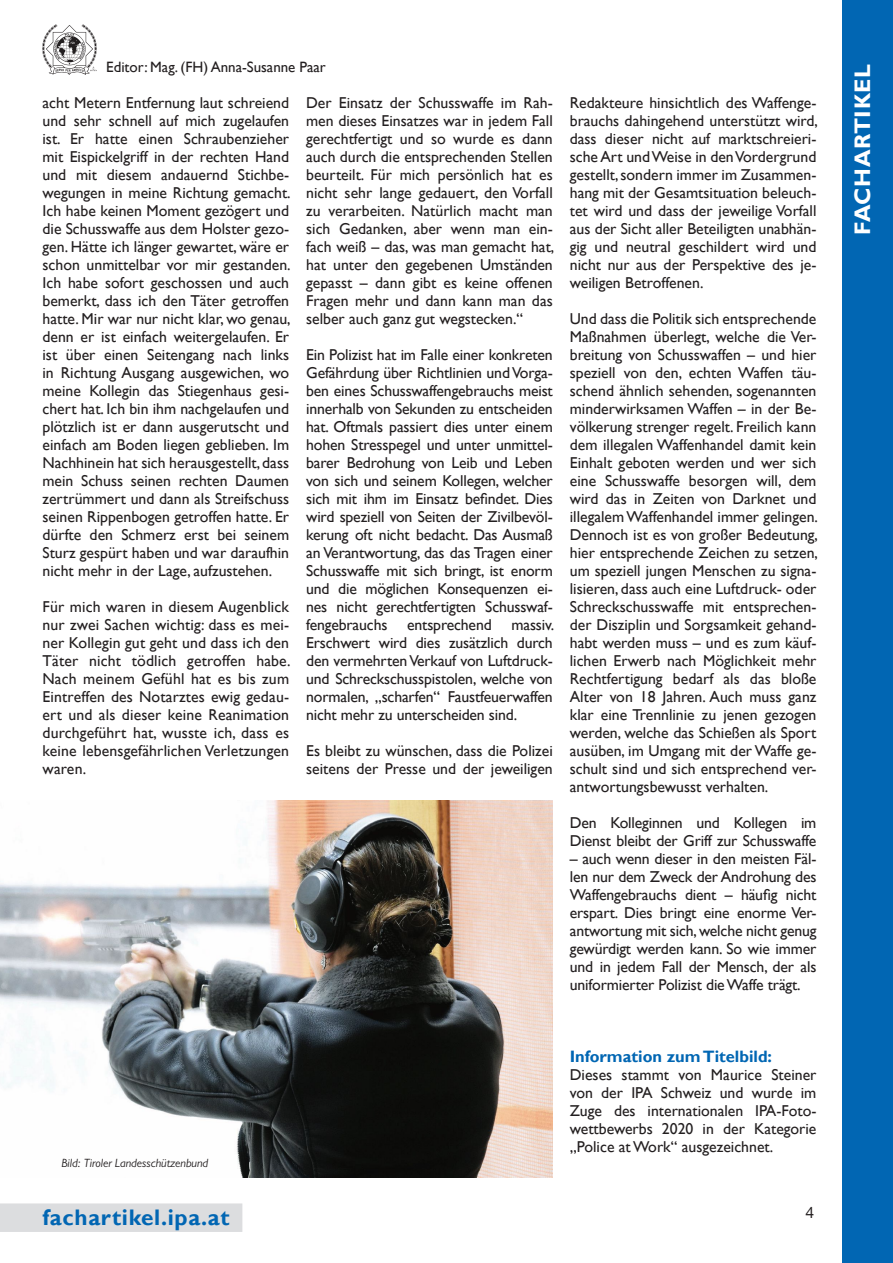
<style>
.page{position:relative;width:893px;height:1263px;background:#fff}
.page>*{position:absolute;margin:0;border:0;box-sizing:border-box;transform-origin:0 0}
.t1{font:700 22.5px "Gill Sans";letter-spacing:.03em;color:#0166b3}
.t2{font:700 22.5px "Gill Sans";letter-spacing:.03em;color:#fff}
.t3{font:700 16.5px "Gill Sans";color:#0166b3}
.t4{font:15.75px/18px "Gill Sans";color:#231f20;text-align:justify}
.t5{font:15.75px "Helvetica Neue";color:#231f20}
.t6{font:15px "Gill Sans";color:#231f20}
.t7{font:italic 12px "Gill Sans MT Pro";color:#231f20}
</style>
<div class="page">
<div style="left:0;top:1203px;width:242px;height:29px;background:#dcdddf"></div>
<div style="left:842px;top:0;width:51px;height:1263px;background:#0166b3"></div>
<img style="left:43px;top:25px;width:53px;height:49px">
<img style="left:0;top:801px;width:553px;height:377px">
<p class="t6" style="left:106px;top:58px;width:221px">Editor: Mag. (FH) Anna-Susanne Paar</p>
<p class="t4" style="left:43px;top:94px;width:250px">acht Metern Entfernung laut schreiend und sehr schnell auf mich zugelaufen ist. Er hatte einen Schraubenzieher mit Eispickelgriff in der rechten Hand und mit diesem andauernd Stichbe&shy;wegungen in meine Richtung gemacht.<br>Ich habe keinen Moment gezögert und die Schusswaffe aus dem Holster gezo&shy;gen. Hätte ich länger gewartet, wäre er schon unmittelbar vor mir gestanden.<br>Ich habe sofort geschossen und auch bemerkt, dass ich den Täter getroffen hatte. Mir war nur nicht klar, wo genau, denn er ist einfach weitergelaufen. Er ist über einen Seitengang nach links in Richtung Ausgang ausgewichen, wo meine Kollegin das Stiegenhaus gesi&shy;chert hat. Ich bin ihm nachgelaufen und plötzlich ist er dann ausgerutscht und einfach am Boden liegen geblieben. Im Nachhinein hat sich herausgestellt, dass mein Schuss seinen rechten Daumen zertrümmert und dann als Streifschuss seinen Rippenbogen getroffen hatte. Er dürfte den Schmerz erst bei seinem Sturz gespürt haben und war daraufhin nicht mehr in der Lage, aufzustehen.</p>
<p class="t4" style="left:43px;top:598px;width:250px">Für mich waren in diesem Augenblick nur zwei Sachen wichtig: dass es mei&shy;ner Kollegin gut geht und dass ich den Täter nicht tödlich getroffen habe.<br>Nach meinem Gefühl hat es bis zum Eintreffen des Notarztes ewig gedau&shy;ert und als dieser keine Reanimation durchgeführt hat, wusste ich, dass es keine lebensgefährlichen Verletzungen waren.</p>
<p class="t4" style="left:306px;top:94px;width:250px">Der Einsatz der Schusswaffe im Rah&shy;men dieses Einsatzes war in jedem Fall gerechtfertigt und so wurde es dann auch durch die entsprechenden Stellen beurteilt. Für mich persönlich hat es nicht sehr lange gedauert, den Vorfall zu verarbeiten. Natürlich macht man sich Gedanken, aber wenn man ein&shy;fach weiß – das, was man gemacht hat, hat unter den gegebenen Umständen gepasst – dann gibt es keine offenen Fragen mehr und dann kann man das selber auch ganz gut wegstecken.“</p>
<p class="t4" style="left:306px;top:346px;width:248px">Ein Polizist hat im Falle einer konkreten Gefährdung über Richtlinien und Vorga&shy;ben eines Schusswaffengebrauchs meist innerhalb von Sekunden zu entscheiden hat. Oftmals passiert dies unter einem hohen Stresspegel und unter unmittel&shy;barer Bedrohung von Leib und Leben von sich und seinem Kollegen, welcher sich mit ihm im Einsatz befindet. Dies wird speziell von Seiten der Zivilbevöl&shy;kerung oft nicht bedacht. Das Ausmaß an Verantwortung, das das Tragen einer Schusswaffe mit sich bringt, ist enorm und die möglichen Konsequenzen ei&shy;nes nicht gerechtfertigten Schusswaf&shy;fengebrauchs</p>
<p class="t4" style="left:407px;top:616px;width:86px">entsprechend</p>
<p class="t4" style="left:306px;top:616px;width:250px;text-indent:205px">massiv.<br>Erschwert wird dies zusätzlich durch den vermehrten Verkauf von Luftdruck&shy;und Schreckschusspistolen, welche von normalen, „scharfen“ Faustfeuerwaffen nicht mehr zu unterscheiden sind.</p>
<p class="t4" style="left:306px;top:742px;width:248px">Es bleibt zu wünschen, dass die Polizei seitens der Presse und der jeweiligen</p>
<p class="t4" style="left:570px;top:94px;width:250px">Redakteure hinsichtlich des Waffenge&shy;brauchs dahingehend unterstützt wird, dass dieser nicht auf marktschreieri&shy;sche Art und Weise in den Vordergrund gestellt, sondern immer im Zusammen&shy;hang mit der Gesamtsituation beleuch&shy;tet wird und dass der jeweilige Vorfall aus der Sicht aller Beteiligten unabhän&shy;gig und neutral geschildert wird und nicht nur aus der Perspektive des je&shy;weiligen Betroffenen.</p>
<p class="t4" style="left:570px;top:310px;width:250px">Und dass die Politik sich entsprechende Maßnahmen überlegt, welche die Ver&shy;breitung von Schusswaffen – und hier speziell von den, echten Waffen täu&shy;schend ähnlich sehenden, sogenannten minderwirksamen Waffen – in der Be&shy;völkerung strenger regelt. Freilich kann dem illegalen Waffenhandel damit kein Einhalt geboten werden und wer sich eine Schusswaffe besorgen will, dem wird das in Zeiten von Darknet und illegalem Waffenhandel immer gelingen.<br>Dennoch ist es von großer Bedeutung, hier entsprechende Zeichen zu setzen, um speziell jungen Menschen zu signa&shy;lisieren, dass auch eine Luftdruck- oder Schreckschusswaffe mit entsprechen&shy;der Disziplin und Sorgsamkeit gehand&shy;habt werden muss – und es zum käuf&shy;lichen Erwerb nach Möglichkeit mehr Rechtfertigung bedarf als das bloße Alter von 18 Jahren. Auch muss ganz klar eine Trennlinie zu jenen gezogen werden, welche das Schießen als Sport ausüben, im Umgang mit der Waffe ge&shy;schult sind und sich entsprechend ver&shy;antwortungsbewusst verhalten.</p>
<p class="t4" style="left:570px;top:814px;width:248px">Den Kolleginnen und Kollegen im<br>Dienst bleibt der Griff zur Schusswaffe</p>
<p class="t4" style="left:570px;top:850px;width:248px">– auch wenn dieser in den meisten Fäl&shy;len nur dem Zweck der Androhung des Waffengebrauchs dient – häufig nicht erspart. Dies bringt eine enorme Ver&shy;antwortung mit sich, welche nicht genug gewürdigt werden kann. So wie immer und in jedem Fall der Mensch, der als uniformierter Polizist die Waffe trägt.</p>
<p class="t7" style="left:61px;top:1156px;width:149px">Bild: Tiroler Landesschützenbund</p>
<h1 class="t1" style="left:43px;top:1204px;width:189px">fachartikel.ipa.at</h1>
<p class="t3" style="left:570px;top:1047px;width:204px">Information zum Titelbild:</p>
<p class="t4" style="left:570px;top:1066px;width:248px">Dieses stammt von Maurice Steiner von der IPA Schweiz und wurde im Zuge des internationalen IPA-Foto&shy;wettbewerbs 2020 in der Kategorie „Police at Work“ ausgezeichnet.</p>
<p class="t5" style="left:805px;top:1201px;width:10px">4</p>
<h1 class="t2" style="left:849px;top:235px;width:173px;rotate:-90deg">FACHARTIKEL</h1>
</div>
